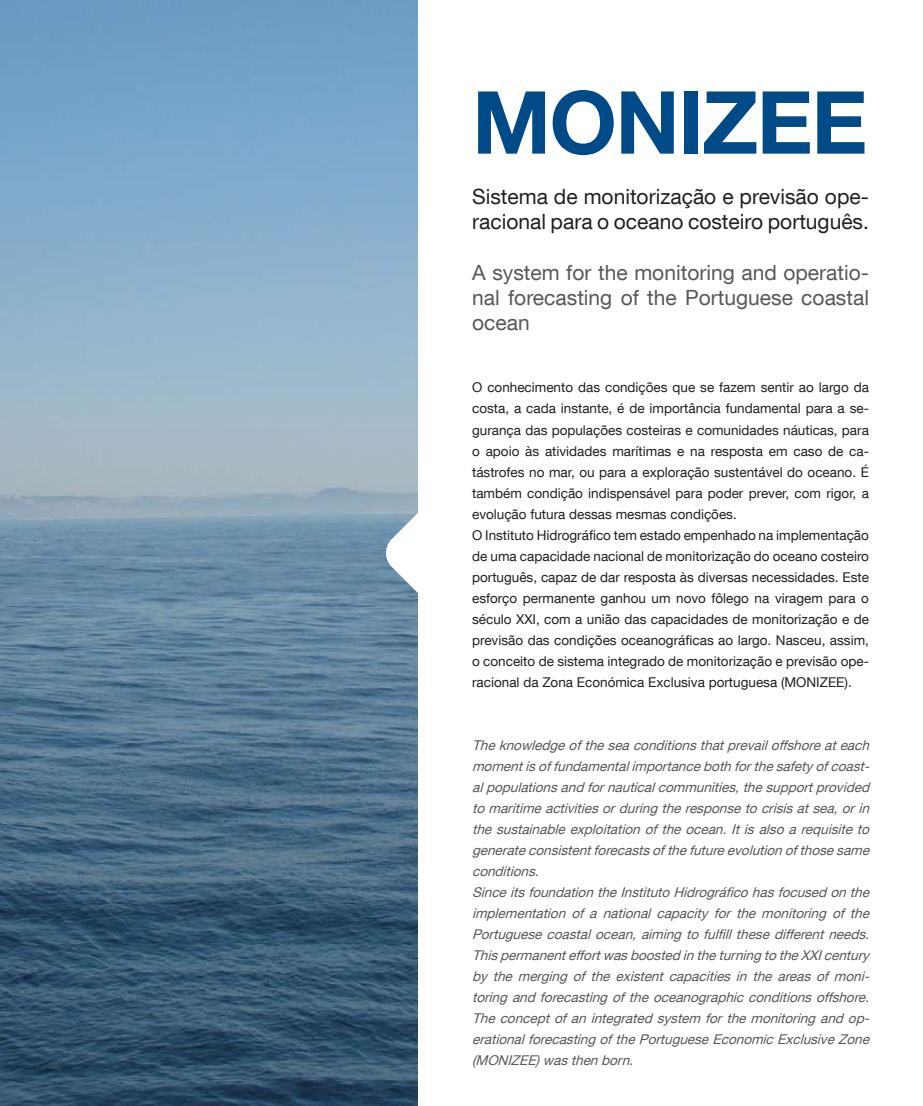
<style>
.page{position:relative;width:923px;height:1106px;background:#fff}
.page>*{position:absolute;margin:0;border:0;box-sizing:border-box;transform-origin:0 0}
.t1{font:700 87px "Helvetica Neue LT Com";letter-spacing:-.02em;color:#004a87}
.t2{font:21px/25.2px "Helvetica Neue LT Com";color:#57585a;text-align:justify}
.t3{font:21px/25.2px "Helvetica Neue LT Com";color:#231f20}
.t4{font:italic 13.5px/21px "Helvetica Neue LT Com";color:#57585a}
.t5{font:13.5px/21px "Helvetica Neue LT Com";color:#231f20}
</style>
<div class="page">
<img style="left:0;top:0;width:418px;height:1106px">
<svg style="left:384px;top:503px;width:34px;height:99px"></svg>
<h1 class="t1" style="left:472px;top:68px;width:397px">MONIZEE</h1>
<h2 class="t3" style="left:472px;top:183px;width:398px">Sistema de monitorização e previsão ope&shy;racional para o oceano costeiro português.</h2>
<h2 class="t2" style="left:472px;top:259px;width:398px">A system for the monitoring and operatio&shy;nal forecasting of the Portuguese coastal ocean</h2>
<p class="t5" style="left:472px;top:377px;width:398px">O conhecimento das condições que se fazem sentir ao largo da costa, a cada instante, é de importância fundamental para a se&shy;gurança das populações costeiras e comunidades náuticas, para o apoio às atividades marítimas e na resposta em caso de ca&shy;tástrofes no mar, ou para a exploração sustentável do oceano. É também condição indispensável para poder prever, com rigor, a evolução futura dessas mesmas condições.<br>O Instituto Hidrográfico tem estado empenhado na implementação de uma capacidade nacional de monitorização do oceano costeiro português, capaz de dar resposta às diversas necessidades. Este esforço permanente ganhou um novo fôlego na viragem para o século XXI, com a união das capacidades de monitorização e de previsão das condições oceanográficas ao largo. Nasceu, assim, o conceito de sistema integrado de monitorização e previsão ope&shy;racional da Zona Económica Exclusiva portuguesa (MONIZEE).</p>
<p class="t4" style="left:472px;top:734px;width:403px">Theknowledgeoftheseaconditionsthatprevailoffshoreateach momentisoffundamentalimportancebothforthesafetyofcoast&shy;alpopulationsand fornauticalcommunities,thesupportprovided tomaritimeactivitiesorduringtheresponsetocrisisatsea,orin thesustainableexploitationoftheocean.Itisalsoarequisiteto generateconsistentforecastsofthefutureevolutionofthosesame conditions.<br>SinceitsfoundationtheInstitutoHidrográficohasfocused onthe implementation of a national capacity for the monitoring of the Portuguese coastal ocean, aiming to fulfill these different needs.<br>Thispermanenteffortwasboosted intheturningtotheXXIcentury by the merging of the existent capacities in the areas of moni&shy;toring and forecasting of the oceanographic conditions offshore.<br>Theconceptofanintegrated system forthemonitoringand op&shy;erationalforecastingofthePortugueseEconomicExclusiveZone (MONIZEE) wasthenborn.</p>
</div>
